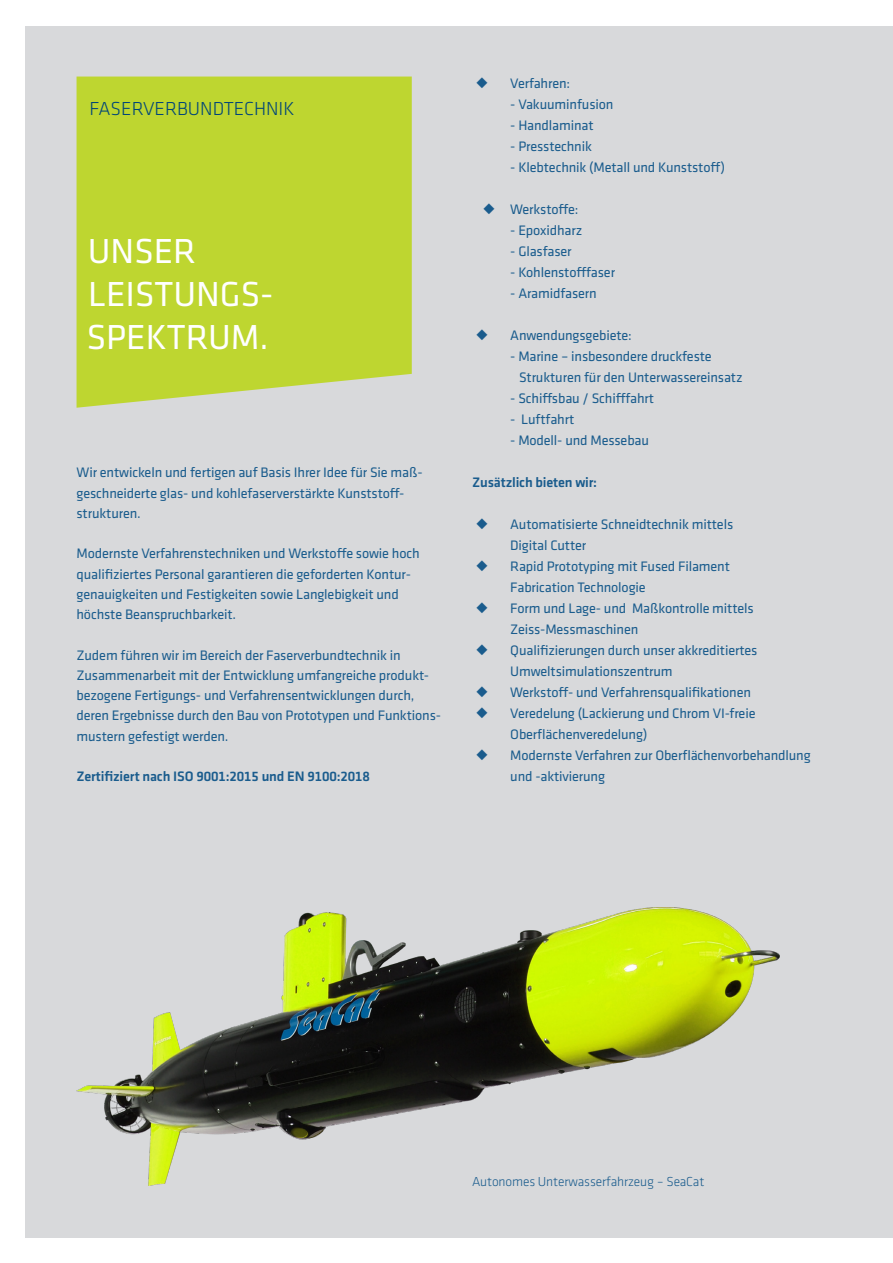
<style>
.page{position:relative;width:893px;height:1263px;background:#fff}
.page>*{position:absolute;margin:0;border:0;box-sizing:border-box;transform-origin:0 0}
.Kasten_Headline_24_2{font:36px/43.2px "Klavika";color:#fff}
.Kasten_Topik_13{font:300 19.5px "Klavika";color:#004578}
.Bodytext{font:14.25px/20.2px "Klavika";letter-spacing:-.01em;color:#1a5c8d}
.Bodytext-2{font:500 14.25px "Klavika";letter-spacing:-.01em;color:#1a5c8d}
.Bildunterschriften{font:300 13.5px "Klavika";letter-spacing:-.01em;color:#1a5c8d}
</style>
<div class="page">
<div style="left:26px;top:26px;width:867px;height:1211px;background:#d8d9db"></div>
<div style="left:77px;top:77px;width:335px;height:331px;background:#bed630"></div>
<img style="left:77px;top:907px;width:703px;height:279px">
<p class="Kasten_Topik_13" style="left:90px;top:97px;width:207px">FASERVERBUNDTECHNIK</p>
<p class="Kasten_Headline_24_2" style="left:88px;top:228px;width:110px">UNSER</p>
<p class="Kasten_Headline_24_2" style="left:87px;top:271px;width:188px">LEISTUNGS-<br>SPEKTRUM.</p>
<p class="Bodytext" style="left:77px;top:462px;width:348px">Wir entwickeln und fertigen auf Basis Ihrer Idee für Sie maß&shy;geschneiderte glas- und kohlefaserverstärkte Kunststoff-</p>
<p class="Bodytext" style="left:77px;top:503px;width:66px">strukturen.</p>
<p class="Bodytext" style="left:77px;top:543px;width:345px">Modernste Verfahrenstechniken und Werkstoffe sowie hoch qualifiziertes Personal garantieren die geforderten Kontur&shy;genauigkeiten und Festigkeiten sowie Langlebigkeit und höchste Beanspruchbarkeit.</p>
<p class="Bodytext" style="left:77px;top:644px;width:366px">Zudem führen wir im Bereich der Faserverbundtechnik in Zusammenarbeit mit der Entwicklung umfangreiche produkt&shy;bezogene Fertigungs- und Verfahrensentwicklungen durch, deren Ergebnisse durch den Bau von Prototypen und Funktions&shy;mustern gefestigt werden.</p>
<p class="Bodytext-2" style="left:77px;top:767px;width:295px">Zertifiziert nach ISO 9001:2015 und EN 9100:2018</p>
<p class="Bodytext" style="left:476px;top:73px;width:95px">◆ Verfahren:</p>
<p class="Bodytext" style="left:510px;top:94px;width:105px">- Vakuuminfusion</p>
<p class="Bodytext" style="left:510px;top:115px;width:85px">- Handlaminat</p>
<p class="Bodytext" style="left:510px;top:136px;width:83px">- Presstechnik</p>
<p class="Bodytext" style="left:510px;top:157px;width:216px">- Klebtechnik (Metall und Kunststoff)</p>
<p class="Bodytext" style="left:483px;top:199px;width:97px">◆ Werkstoffe:</p>
<p class="Bodytext" style="left:510px;top:220px;width:73px">- Epoxidharz</p>
<p class="Bodytext" style="left:510px;top:241px;width:63px">- Glasfaser</p>
<p class="Bodytext" style="left:510px;top:262px;width:106px">- Kohlenstofffaser</p>
<p class="Bodytext" style="left:510px;top:283px;width:88px">- Aramidfasern</p>
<p class="Bodytext" style="left:476px;top:325px;width:157px">◆ Anwendungsgebiete:</p>
<p class="Bodytext" style="left:519px;top:346px;width:225px;line-height:21px;text-indent:-9px">- Marine – insbesondere druckfeste<br>Strukturen für den Unterwassereinsatz</p>
<p class="Bodytext" style="left:510px;top:388px;width:145px">- Schiffsbau / Schifffahrt</p>
<p class="Bodytext" style="left:510px;top:409px;width:66px">- Luftfahrt</p>
<p class="Bodytext" style="left:510px;top:430px;width:140px">- Modell- und Messebau</p>
<p class="Bodytext-2" style="left:472px;top:473px;width:127px">Zusätzlich bieten wir:</p>
<p class="Bodytext" style="left:510px;top:514px;width:224px;line-height:21px;text-indent:-34px">◆ Automatisierte Schneidtechnik mittels<br>Digital Cutter</p>
<p class="Bodytext" style="left:510px;top:556px;width:221px;line-height:21px;text-indent:-34px">◆ Rapid Prototyping mit Fused Filament<br>Fabrication Technologie</p>
<p class="Bodytext" style="left:510px;top:598px;width:245px;line-height:21px;text-indent:-34px">◆ Form und Lage- und Maßkontrolle mittels<br>Zeiss-Messmaschinen</p>
<p class="Bodytext" style="left:510px;top:640px;width:249px;line-height:21px;text-indent:-34px">◆ Qualifizierungen durch unser akkreditiertes<br>Umweltsimulationszentrum</p>
<p class="Bodytext" style="left:476px;top:682px;width:276px">◆ Werkstoff- und Verfahrensqualifikationen</p>
<p class="Bodytext" style="left:510px;top:703px;width:247px;line-height:21px;text-indent:-34px">◆ Veredelung (Lackierung und Chrom VI-freie<br>Oberflächenveredelung)</p>
<p class="Bodytext" style="left:510px;top:745px;width:302px;line-height:21px;text-indent:-34px">◆ Modernste Verfahren zur Oberflächenvorbehandlung und -aktivierung</p>
<p class="Bildunterschriften" style="left:472px;top:1173px;width:234px">Autonomes Unterwasserfahrzeug – SeaCat</p>
</div>
